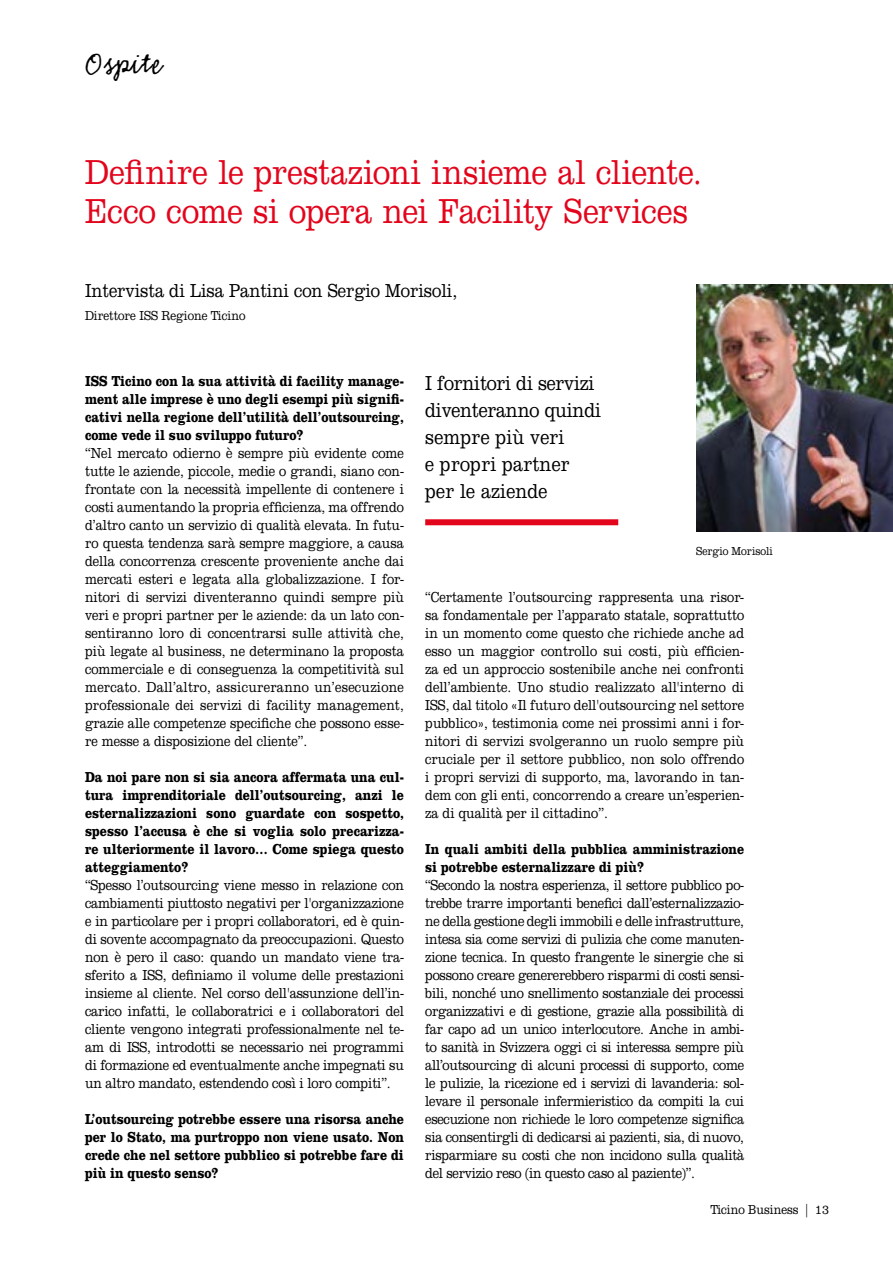
<style>
.page{position:relative;width:893px;height:1263px;background:#fff}
.page>*{position:absolute;margin:0;border:0;box-sizing:border-box;transform-origin:0 0}
.t1{font:300 36px/39px "Clarendon LT Std";letter-spacing:.005em;color:#e3051c;scale:.85 1}
.t2{font:33px "Emmascript MVB Std";letter-spacing:.03em;color:#000}
.t3{font:300 21px/27px "Clarendon LT Std";letter-spacing:-.01em;color:#000;scale:.85 1}
.t4{font:300 19.5px "Clarendon LT Std";color:#000;scale:.85 1}
.t5{font:300 15px/18px "Clarendon LT Std";letter-spacing:-.005em;color:#000;text-align:justify;scale:.85 1}
.t6{font:700 15px/18px "Clarendon LT Std";color:#000;text-align:justify;scale:.85 1}
.t7{font:300 13.5px "Clarendon LT Std";color:#000;scale:.85 1}
.t8{font:300 12px "Clarendon LT Std";color:#000;scale:.85 1}
</style>
<div class="page">
<div style="left:425px;top:519px;width:193px;height:6px;background:#e3051c"></div>
<img style="left:696px;top:284px;width:197px;height:247px">
<h2 class="t2" style="left:85px;top:45px;width:79px">Ospite</h2>
<h1 class="t1" style="left:85px;top:153px;width:728px">Definire le prestazioni insieme al cliente.<br>Ecco come si opera nei Facility Services</h1>
<h3 class="t4" style="left:85px;top:279px;width:440px">Intervista di Lisa Pantini con Sergio Morisoli,</h3>
<p class="t7" style="left:85px;top:307px;width:190px">Direttore ISS Regione Ticino</p>
<p class="t6" style="left:85px;top:371px;width:377px">ISS Ticino con la sua attività di facility manage&shy;ment alle imprese è uno degli esempi più signifi&shy;cativi nella regione dell’utilità dell’outsourcing, come vede il suo sviluppo futuro?</p>
<p class="t5" style="left:85px;top:444px;width:377px">“Nel mercato odierno è sempre più evidente come tutte le aziende, piccole, medie o grandi, siano con&shy;frontate con la necessità impellente di contenere i costi aumentando la propria efficienza, ma offrendo d’altro canto un servizio di qualità elevata. In futu&shy;ro questa tendenza sarà sempre maggiore, a causa della concorrenza crescente proveniente anche dai mercati esteri e legata alla globalizzazione. I for&shy;nitori di servizi diventeranno quindi sempre più veri e propri partner per le aziende: da un lato con&shy;sentiranno loro di concentrarsi sulle attività che, più legate al business, ne determinano la proposta commerciale e di conseguenza la competitività sul mercato. Dall’altro, assicureranno un’esecuzione professionale dei servizi di facility management, grazie alle competenze specifiche che possono esse&shy;re messe a disposizione del cliente”.</p>
<p class="t6" style="left:85px;top:767px;width:377px">Da noi pare non si sia ancora affermata una cul&shy;tura imprenditoriale dell’outsourcing, anzi le esternalizzazioni sono guardate con sospetto, spesso l’accusa è che si voglia solo precarizza&shy;re ulteriormente il lavoro… Come spiega questo atteggiamento?</p>
<p class="t5" style="left:85px;top:876px;width:377px">“Spesso l’outsourcing viene messo in relazione con cambiamenti piuttosto negativi per l'organizzazione e in particolare per i propri collaboratori, ed è quin&shy;di sovente accompagnato da preoccupazioni. Questo non è pero il caso: quando un mandato viene tra&shy;sferito a ISS, definiamo il volume delle prestazioni insieme al cliente. Nel corso dell'assunzione dell’in&shy;carico infatti, le collaboratrici e i collaboratori del cliente vengono integrati professionalmente nel te&shy;am di ISS, introdotti se necessario nei programmi di formazione ed eventualmente anche impegnati su un altro mandato, estendendo così i loro compiti”.</p>
<p class="t6" style="left:85px;top:1109px;width:377px">L’outsourcing potrebbe essere una risorsa anche per lo Stato, ma purtroppo non viene usato. Non crede che nel settore pubblico si potrebbe fare di più in questo senso?</p>
<h3 class="t3" style="left:425px;top:370px;width:208px">I fornitori di servizi diventeranno quindi sempre più veri<br>e propri partner per le aziende</h3>
<p class="t8" style="left:696px;top:544px;width:92px">Sergio Morisoli</p>
<p class="t5" style="left:425px;top:588px;width:377px">“Certamente l’outsourcing rappresenta una risor&shy;sa fondamentale per l’apparato statale, soprattutto in un momento come questo che richiede anche ad esso un maggior controllo sui costi, più efficien&shy;za ed un approccio sostenibile anche nei confronti dell’ambiente. Uno studio realizzato all'interno di ISS, dal titolo «Il futuro dell'outsourcing nel settore pubblico», testimonia come nei prossimi anni i for&shy;nitori di servizi svolgeranno un ruolo sempre più cruciale per il settore pubblico, non solo offrendo i propri servizi di supporto, ma, lavorando in tan&shy;dem con gli enti, concorrendo a creare un’esperien&shy;za di qualità per il cittadino”.</p>
<p class="t6" style="left:425px;top:839px;width:377px">In quali ambiti della pubblica amministrazione si potrebbe esternalizzare di più?</p>
<p class="t5" style="left:425px;top:876px;width:377px">“Secondo la nostra esperienza, il settore pubblico po&shy;trebbe trarre importanti benefici dall’esternalizzazio&shy;ne della gestione degli immobili e delle infrastrutture, intesa sia come servizi di pulizia che come manuten&shy;zione tecnica. In questo frangente le sinergie che si possono creare genererebbero risparmi di costi sensi&shy;bili, nonché uno snellimento sostanziale dei processi organizzativi e di gestione, grazie alla possibilità di far capo ad un unico interlocutore. Anche in ambi&shy;to sanità in Svizzera oggi ci si interessa sempre più all’outsourcing di alcuni processi di supporto, come le pulizie, la ricezione ed i servizi di lavanderia: sol&shy;levare il personale infermieristico da compiti la cui esecuzione non richiede le loro competenze significa sia consentirgli di dedicarsi ai pazienti, sia, di nuovo, risparmiare su costi che non incidono sulla qualità del servizio reso (in questo caso al paziente)”.</p>
<p class="t7" style="left:710px;top:1201px;width:141px">Ticino Business | 13</p>
</div>
